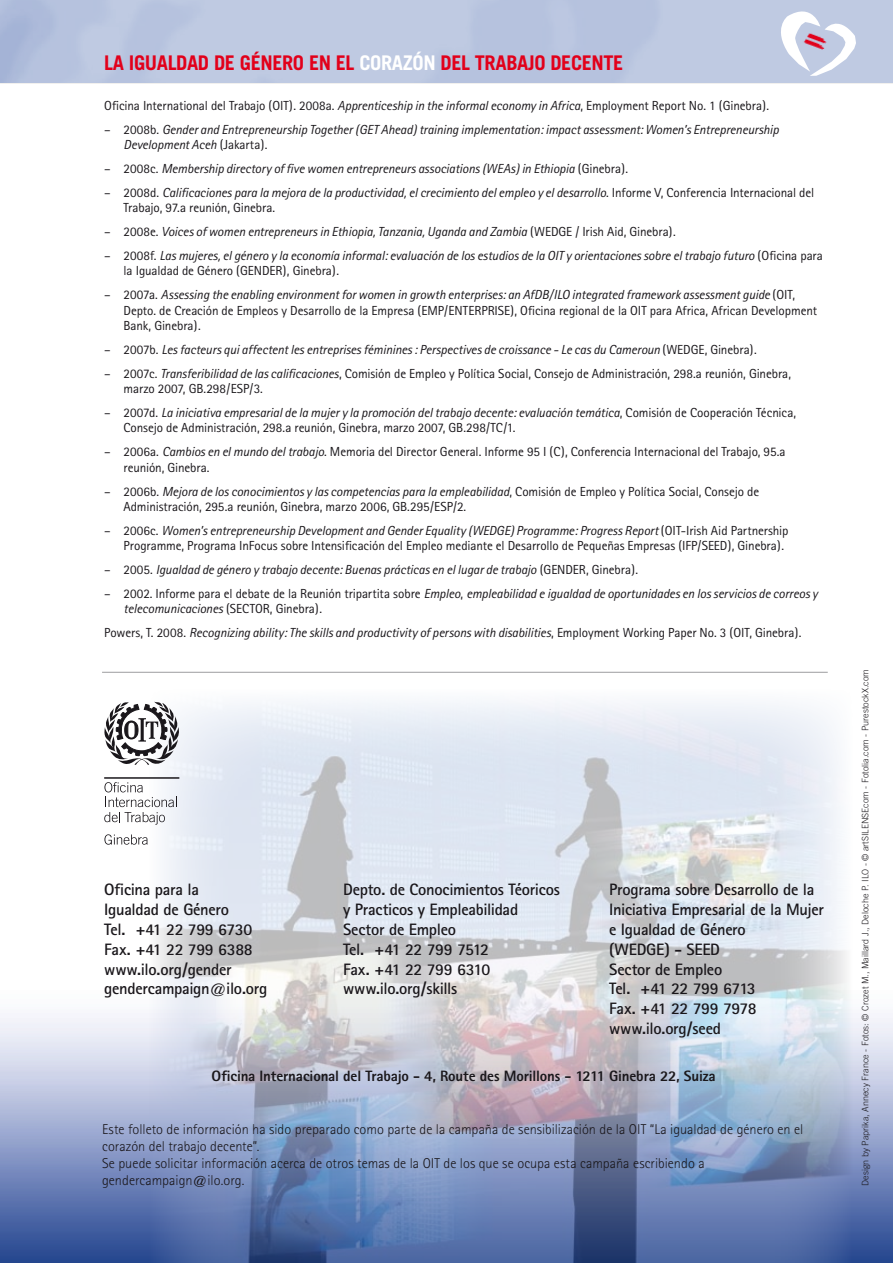
<style>
.page{position:relative;width:893px;height:1263px;background:#fff}
.page>*{position:absolute;margin:0;border:0;box-sizing:border-box;transform-origin:0 0}
.t1{font:700 20.25px "Trade Gothic";letter-spacing:-.02em;color:#e2001a}
.t2{font:700 16.5px/19.8px "Rotis Sans Serif";letter-spacing:-.02em;color:#1a171b}
.t3{font:800 15px "Rotis Sans Serif";letter-spacing:-.015em;color:#1a171b}
.t4{font:300 14.25px/17.1px "Rotis Sans Serif";color:#1a171b}
.t5{font:13.2px/15.3px "Rotis Sans Serif";letter-spacing:-.01em;color:#1a171b}
.t6{font:italic 13.2px/15.3px "Rotis Sans Serif";letter-spacing:-.01em;color:#1a171b}
.t7{font:300 9px "Trade Gothic";color:#1a171b}
.s1{color:#fff}
.s2{font-style:italic}
.s3{font-style:normal}
</style>
<div class="page">
<svg style="left:0;top:1013px;width:893px;height:250px"></svg>
<img style="left:149px;top:701px;width:703px;height:562px">
<div style="left:0;top:0;width:893px;height:83px;background:#bfcae2"></div>
<hr style="left:102px;top:672px;width:726px;height:1px;background:#9c9d9f">
<svg style="left:781px;top:11px;width:75px;height:65px"></svg>
<hr style="left:104px;top:777px;width:75px;height:2px;background:#1a171b">
<svg style="left:104px;top:782px;width:73px;height:43px"></svg>
<svg style="left:104px;top:834px;width:44px;height:11px"></svg>
<svg style="left:104px;top:702px;width:76px;height:64px"></svg>
<h1 class="t1" style="left:104px;top:50px;width:521px">LA IGUALDAD DE GéNERO en EL <span class="s1">CORAZÓN</span> DEL TRABAJO DECENTE</h1>
<p class="t5" style="left:104px;top:98px;width:666px">Oficina International del Trabajo (OIT). 2008a. <span class="s2">Apprenticeship in the informal economy in Africa</span>, Employment Report No. 1 (Ginebra).</p>
<p class="t6" style="left:124px;top:122px;width:657px;text-indent:-19px"><span class="s3">– 2008b.</span> Gender and Entrepreneurship Together (GET Ahead) training implementation: impact assessment: Women’s Entrepreneurship<br>Development Aceh <span class="s3">(Jakarta).</span></p>
<p class="t6" style="left:104px;top:161px;width:526px"><span class="s3">– 2008c.</span> Membership directory of five women entrepreneurs associations (WEAs) in Ethiopia <span class="s3">(Ginebra).</span></p>
<p class="t6" style="left:124px;top:185px;width:692px;text-indent:-19px"><span class="s3">– 2008d.</span> Calificaciones para la mejora de la productividad, el crecimiento del empleo y el desarrollo<span class="s3">. Informe V, Conferencia Internacional del<br>Trabajo, 97.a reunión, Ginebra.</span></p>
<p class="t6" style="left:104px;top:224px;width:573px"><span class="s3">– 2008e.</span> Voices of women entrepreneurs in Ethiopia, Tanzania, Uganda and Zambia <span class="s3">(WEDGE / Irish Aid, Ginebra).</span></p>
<p class="t6" style="left:124px;top:248px;width:701px;text-indent:-19px"><span class="s3">– 2008f.</span> Las mujeres, el género y la economía informal: evaluación de los estudios de la OIT y orientaciones sobre el trabajo futuro <span class="s3">(Oficina para la Igualdad de Género (GENDER), Ginebra).</span></p>
<p class="t5" style="left:124px;top:287px;width:695px;text-indent:-19px">– 2007a. <span class="s2">Assessing the enabling environment for women in growth enterprises: an AfDB/ILO integrated framework assessment guide</span> (OIT,<br>Depto. de Creación de Empleos y Desarrollo de la Empresa (EMP/ENTERPRISE), Oficina regional de la OIT para Africa, African Development<br>Bank, Ginebra).</p>
<p class="t6" style="left:104px;top:342px;width:654px"><span class="s3">– 2007b.</span> Les facteurs qui affectent les entreprises féminines : Perspectives de croissance - Le cas du Cameroun <span class="s3">(WEDGE, Ginebra).</span></p>
<p class="t5" style="left:124px;top:366px;width:669px;text-indent:-19px">– 2007c. <span class="s2">Transferibilidad de las calificaciones</span>, Comisión de Empleo y Política Social, Consejo de Administración, 298.a reunión, Ginebra, marzo 2007, GB.298/ESP/3.</p>
<p class="t5" style="left:124px;top:405px;width:674px;text-indent:-19px">– 2007d. <span class="s2">La iniciativa empresarial de la mujer y la promoción del trabajo decente: evaluación temática</span>, Comisión de Cooperación Técnica,<br>Consejo de Administración, 298.a reunión, Ginebra, marzo 2007, GB.298/TC/1.</p>
<p class="t5" style="left:124px;top:444px;width:664px;text-indent:-19px">– 2006a. <span class="s2">Cambios en el mundo del trabajo</span>. Memoria del Director General. Informe 95 I (C), Conferencia Internacional del Trabajo, 95.a reunión, Ginebra.</p>
<p class="t5" style="left:124px;top:483px;width:637px;text-indent:-19px">– 2006b. <span class="s2">Mejora de los conocimientos y las competencias para la empleabilidad</span>, Comisión de Empleo y Política Social, Consejo de<br>Administración, 295.a reunión, Ginebra, marzo 2006, GB.295/ESP/2.</p>
<p class="t5" style="left:124px;top:523px;width:666px;text-indent:-19px">– 2006c. <span class="s2">Women’s entrepreneurship Development and Gender Equality (WEDGE) Programme: Progress Report</span> (OIT-Irish Aid Partnership<br>Programme, Programa InFocus sobre Intensificación del Empleo mediante el Desarrollo de Pequeñas Empresas (IFP/SEED), Ginebra).</p>
<p class="t6" style="left:104px;top:562px;width:536px"><span class="s3">– 2005.</span> Igualdad de género y trabajo decente: Buenas prácticas en el lugar de trabajo <span class="s3">(GENDER, Ginebra).</span></p>
<p class="t6" style="left:124px;top:586px;width:696px;text-indent:-19px"><span class="s3">– 2002. Informe para el debate de la Reunión tripartita sobre</span> Empleo<span class="s3">,</span> empleabilidad e igualdad de oportunidades en los servicios de correos y telecomunicaciones <span class="s3">(SECTOR, Ginebra).</span></p>
<p class="t6" style="left:104px;top:625px;width:699px"><span class="s3">Powers, T. 2008.</span> Recognizing ability: The skills and productivity of persons with disabilities<span class="s3">, Employment Working Paper No. 3 (OIT, Ginebra).</span></p>
<p class="t2" style="left:104px;top:880px;width:165px">Oficina para la<br>Igualdad de Género<br>Tel. +41 22 799 6730<br>Fax. +41 22 799 6388 www.ilo.org/gender gendercampaign@ilo.org</p>
<p class="t2" style="left:343px;top:880px;width:219px">Depto. de Conocimientos Téoricos y Practicos y Empleabilidad<br>Sector de Empleo<br>Tel. +41 22 799 7512<br>Fax. +41 22 799 6310 www.ilo.org/skills</p>
<p class="t2" style="left:609px;top:880px;width:216px">Programa sobre Desarrollo de la<br>Iniciativa Empresarial de la Mujer e Igualdad de Género<br>(WEDGE) - SEED<br>Sector de Empleo<br>Tel. +41 22 799 6713<br>Fax. +41 22 799 7978 www.ilo.org/seed</p>
<p class="t3" style="left:212px;top:1066px;width:506px">Oficina Internacional del Trabajo - 4, Route des Morillons - 1211 Ginebra 22, Suiza</p>
<p class="t4" style="left:102px;top:1120px;width:703px">Este folleto de información ha sido preparado como parte de la campaña de sensibilización de la OIT “La igualdad de género en el corazón del trabajo decente”.<br>Se puede solicitar información acerca de otros temas de la OIT de los que se ocupa esta campaña escribiendo a gendercampaign@ilo.org.</p>
<p class="t7" style="left:860px;top:1185px;width:518px;rotate:-90deg">Design by Paprika, Annecy France - Fotos: © Crozet M., Maillard J., Deloche P. ILO - © artSILENSEcom - Fotolia.com - PurestockX.com</p>
</div>
